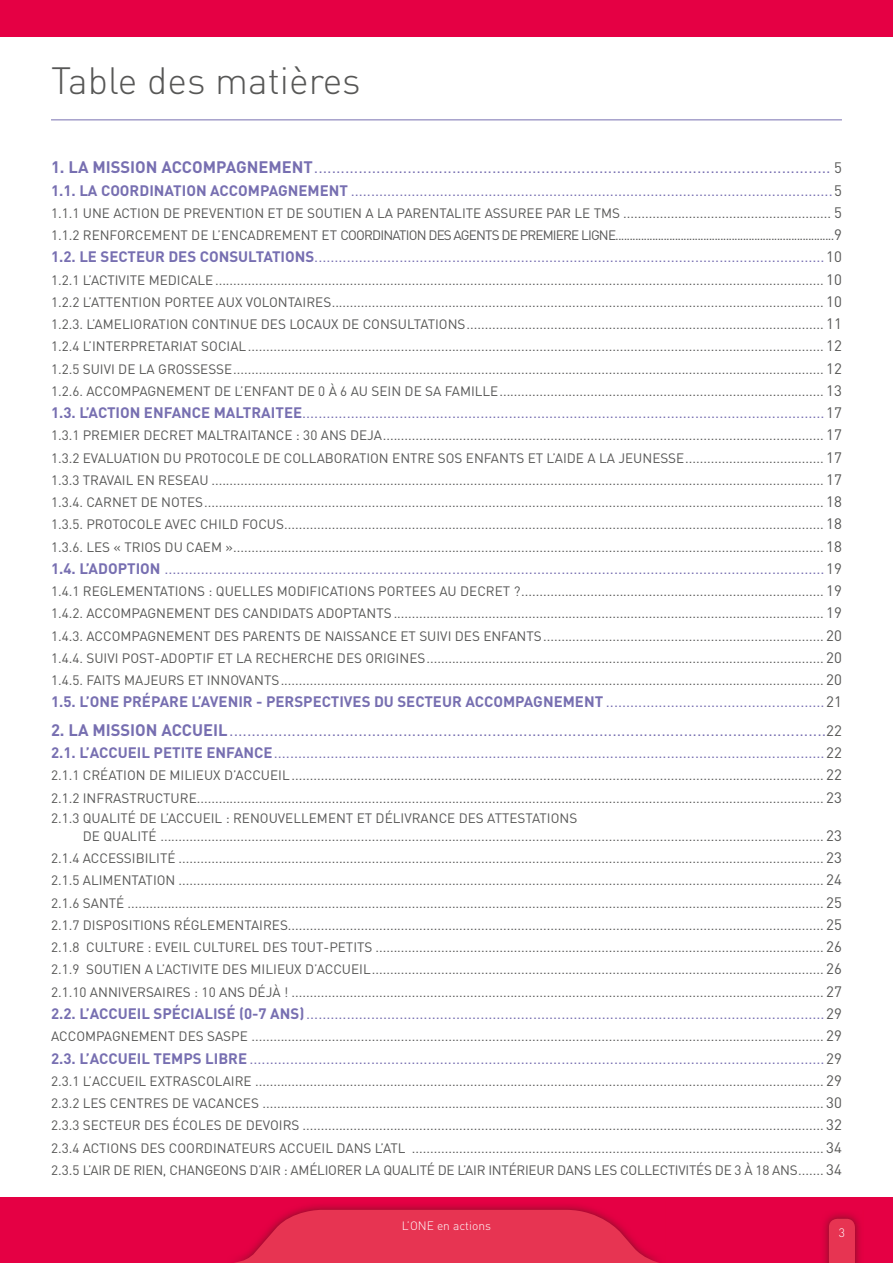
<style>
.page{position:relative;width:893px;height:1263px;background:#fff}
.page>*{position:absolute;margin:0;border:0;box-sizing:border-box;transform-origin:0 0}
.t1{font:300 37.5px "DIN";color:#575756}
.t2{font:16.5px "DIN";color:#776fb1}
.t3{font:15px "DIN";color:#776fb1}
.t4{font:700 15px "DIN";color:#776fb1}
.t5{font:13.5px/22.2px "DIN";color:#575756;text-align:justify}
.t6{font:300 12.15px "DIN";color:#fff}
.t7{font:300 12px "DIN";color:#fff}
.s1{font-weight:700}
.s2{font-size:15px;color:#575756}
.s3{color:#575756}
.s4{font-size:15px}
.s5{font-weight:400}
.s6{font-weight:400;color:#575756}
</style>
<div class="page">
<div style="left:0;top:1197px;width:893px;height:66px;background:#e50044"></div>
<div style="left:0;top:0;width:893px;height:36px;background:#e50044"></div>
<img style="left:296px;top:1205px;width:298px;height:5px">
<svg style="left:234px;top:1210px;width:425px;height:53px;background:#e52b4f"></svg>
<img style="left:824px;top:1213px;width:36px;height:50px">
<svg style="left:829px;top:1219px;width:26px;height:44px"></svg>
<hr style="left:51px;top:119px;width:791px;height:1px;background:#776fb1">
<h1 class="t1" style="left:51px;top:57px;width:311px">Table des matières</h1>
<p class="t2" style="left:51px;top:157px;width:792px"><span class="s1">1. LA MISSION ACCOMPAGNEMENT</span> .................................................................................................................... <span class="s2">5</span></p>
<p class="t3" style="left:51px;top:181px;width:792px"><span class="s1">1.1. LA COORDINATION ACCOMPAGNEMENT</span> .......................................................................................................................<span class="s3">5</span></p>
<p class="t5" style="left:51px;top:202px;width:792px">1.1.1 UNE ACTION DE PREVENTION ET DE SOUTIEN A LA PARENTALITE ASSUREE PAR LE TMS ......................................................... <span class="s4">5<br></span>1.1.2 RENFORCEMENT DE L’ENCADREMENT ET COORDINATION DES AGENTS DE PREMIERE LIGNE.............................................................................<span class="s4">9</span></p>
<p class="t3" style="left:51px;top:248px;width:792px"><span class="s1">1.2. LE SECTEUR DES CONSULTATIONS</span>..............................................................................................................................<span class="s3">10</span></p>
<p class="t5" style="left:51px;top:268px;width:792px">1.2.1 L’ACTIVITE MEDICALE ....................................................................................................................................................................... <span class="s4">10<br></span>1.2.2 L’ATTENTION PORTEE AUX VOLONTAIRES ....................................................................................................................................... <span class="s4">10<br></span>1.2.3. L’AMELIORATION CONTINUE DES LOCAUX DE CONSULTATIONS .................................................................................................. <span class="s4">11<br></span>1.2.4 L’INTERPRETARIAT SOCIAL .............................................................................................................................................................. <span class="s4">12<br></span>1.2.5 SUIVI DE LA GROSSESSE .................................................................................................................................................................. <span class="s4">12<br></span>1.2.6. ACCOMPAGNEMENT DE L’ENFANT DE 0 À 6 AU SEIN DE SA FAMILLE ......................................................................................... <span class="s4">13</span></p>
<p class="t3" style="left:51px;top:403px;width:792px"><span class="s1">1.3. L’ACTION ENFANCE MALTRAITEE</span>.................................................................................................................................<span class="s3">17</span></p>
<p class="t5" style="left:51px;top:424px;width:792px">1.3.1 PREMIER DECRET MALTRAITANCE : 30 ANS DEJA ......................................................................................................................... <span class="s4">17<br></span>1.3.2 EVALUATION DU PROTOCOLE DE COLLABORATION ENTRE SOS ENFANTS ET L’AIDE A LA JEUNESSE ...................................... <span class="s4">17<br></span>1.3.3 TRAVAIL EN RESEAU ........................................................................................................................................................................ <span class="s4">17<br></span>1.3.4. CARNET DE NOTES .......................................................................................................................................................................... <span class="s4">18<br></span>1.3.5. PROTOCOLE AVEC CHILD FOCUS .................................................................................................................................................... <span class="s4">18<br></span>1.3.6. LES « TRIOS DU CAEM » .................................................................................................................................................................. <span class="s4">18</span></p>
<p class="t3" style="left:51px;top:559px;width:792px"><span class="s1">1.4. L’ADOPTION</span> ...................................................................................................................................................................<span class="s3">19</span></p>
<p class="t5" style="left:51px;top:580px;width:792px">1.4.1 REGLEMENTATIONS : QUELLES MODIFICATIONS PORTEES AU DECRET ? ................................................................................... <span class="s4">19<br></span>1.4.2. ACCOMPAGNEMENT DES CANDIDATS ADOPTANTS ...................................................................................................................... <span class="s4">19<br></span>1.4.3. ACCOMPAGNEMENT DES PARENTS DE NAISSANCE ET SUIVI DES ENFANTS ............................................................................. <span class="s4">20<br></span>1.4.4. SUIVI POST-ADOPTIF ET LA RECHERCHE DES ORIGINES ............................................................................................................. <span class="s4">20<br></span>1.4.5. FAITS MAJEURS ET INNOVANTS ..................................................................................................................................................... <span class="s4">20</span></p>
<p class="t4" style="left:51px;top:692px;width:792px">1.5. L’ONE PRÉPARE L’AVENIR - PERSPECTIVES DU SECTEUR ACCOMPAGNEMENT <span class="s5">......................................................</span><span class="s6">21</span></p>
<p class="t2" style="left:51px;top:719px;width:792px"><span class="s1">2. LA MISSION ACCUEIL</span> ......................................................................................................................................<span class="s2">22</span></p>
<p class="t3" style="left:51px;top:743px;width:792px"><span class="s1">2.1. L’ACCUEIL PETITE ENFANCE</span> ........................................................................................................................................<span class="s3">22</span></p>
<p class="t5" style="left:51px;top:764px;width:792px">2.1.1 CRÉATION DE MILIEUX D’ACCUEIL .................................................................................................................................................. <span class="s4">22<br></span>2.1.2 INFRASTRUCTURE ............................................................................................................................................................................ <span class="s4">23</span></p>
<p class="t5" style="left:83px;top:809px;width:761px;line-height:18px;text-indent:-32px">2.1.3 QUALITÉ DE L’ACCUEIL : RENOUVELLEMENT ET DÉLIVRANCE DES ATTESTATIONS<br>DE QUALITÉ ...................................................................................................................................................................................... <span class="s4">23</span></p>
<p class="t5" style="left:51px;top:847px;width:792px">2.1.4 ACCESSIBILITÉ ................................................................................................................................................................................. <span class="s4">23<br></span>2.1.5 ALIMENTATION ................................................................................................................................................................................. <span class="s4">24<br></span>2.1.6 SANTÉ ............................................................................................................................................................................................... <span class="s4">25<br></span>2.1.7 DISPOSITIONS RÉGLEMENTAIRES ................................................................................................................................................... <span class="s4">25<br></span>2.1.8 CULTURE : EVEIL CULTUREL DES TOUT-PETITS ........................................................................................................................... <span class="s4">26<br></span>2.1.9 SOUTIEN A L’ACTIVITE DES MILIEUX D’ACCUEIL ............................................................................................................................ <span class="s4">26<br></span>2.1.10 ANNIVERSAIRES : 10 ANS DÉJÀ ! .................................................................................................................................................. <span class="s4">27</span></p>
<p class="t3" style="left:51px;top:1004px;width:792px"><span class="s1">2.2. L’ACCUEIL SPÉCIALISÉ (0-7 ANS)</span> ................................................................................................................................<span class="s3">29</span></p>
<p class="t5" style="left:51px;top:1025px;width:792px">ACCOMPAGNEMENT DES SASPE ............................................................................................................................................................. <span class="s4">29</span></p>
<p class="t3" style="left:51px;top:1049px;width:792px"><span class="s1">2.3. L’ACCUEIL TEMPS LIBRE</span> ..............................................................................................................................................<span class="s3">29</span></p>
<p class="t5" style="left:51px;top:1069px;width:792px">2.3.1 L’ACCUEIL EXTRASCOLAIRE ............................................................................................................................................................ <span class="s4">29<br></span>2.3.2 LES CENTRES DE VACANCES .......................................................................................................................................................... <span class="s4">30<br></span>2.3.3 SECTEUR DES ÉCOLES DE DEVOIRS ............................................................................................................................................... <span class="s4">32<br></span>2.3.4 ACTIONS DES COORDINATEURS ACCUEIL DANS L’ATL ................................................................................................................. <span class="s4">34<br></span>2.3.5 L’AIR DE RIEN, CHANGEONS D’AIR : AMÉLIORER LA QUALITÉ DE L’AIR INTÉRIEUR DANS LES COLLECTIVITÉS DE 3 À 18 ANS ....... <span class="s4">34</span></p>
<p class="t7" style="left:402px;top:1218px;width:91px">L’ONE en actions</p>
<p class="t6" style="left:839px;top:1225px;width:8px">3</p>
</div>
